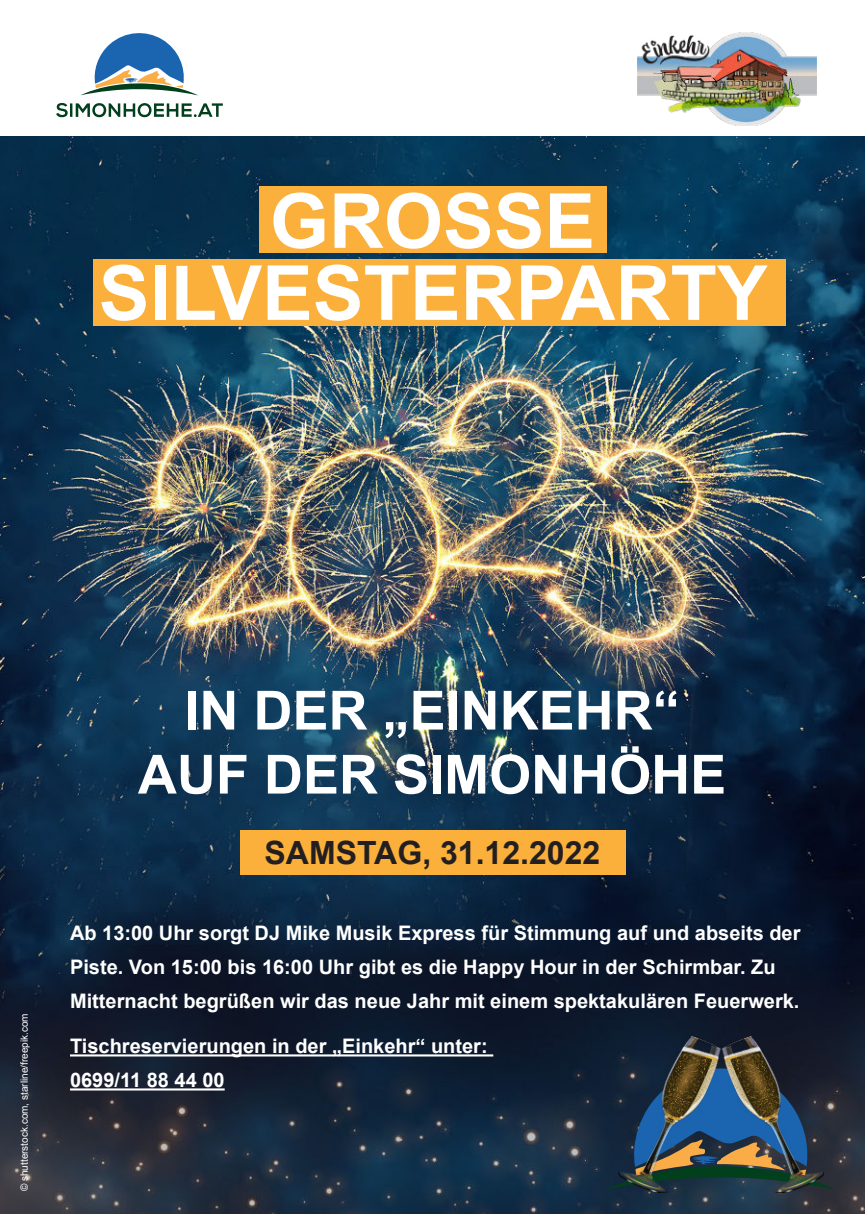
<style>
.page{position:relative;width:865px;height:1214px;background:#fff}
.page>*{position:absolute;margin:0;border:0;box-sizing:border-box;transform-origin:0 0}
.t1{font:700 76px/72px "Arial";color:#fff;text-align:center}
.t2{font:700 54px/64px "Arial";color:#fff;text-align:center}
.t3{font:700 32px "Arial";color:#231f20}
.t4{font:700 20px/34px "Arial";color:#fff}
.t5{font:10px "Arial";color:#fff}
</style>
<div class="page">
<img style="left:0;top:136px;width:864px;height:1077px">
<svg style="left:81px;top:33px;width:117px;height:62px"></svg>
<svg style="left:56px;top:102px;width:167px;height:15px"></svg>
<div style="left:240px;top:830px;width:385px;height:44px;background:#fbb03b"></div>
<svg style="left:606px;top:1062px;width:229px;height:127px;background:#1d2938"></svg>
<hr style="left:70px;top:1054px;width:423px;height:2px;background:#fff">
<hr style="left:70px;top:1088px;width:155px;height:2px;background:#fff">
<img style="left:618px;top:1036px;width:205px;height:156px">
<img style="left:637px;top:32px;width:179px;height:93px">
<div style="left:259px;top:186px;width:347px;height:67px;background:#fbb03b"></div>
<div style="left:93px;top:259px;width:692px;height:67px;background:#fbb03b"></div>
<h1 class="t1" style="left:99px;top:192px;width:670px">GROSSE<br>SILVESTERPARTY</h1>
<p class="t5" style="left:21px;top:1191px;width:179px;rotate:-90deg">© shutterstock.com, starline/freepik.com</p>
<h2 class="t2" style="left:138px;top:683px;width:590px">IN DER „EINKEHR“<br>AUF DER SIMONHÖHE</h2>
<h3 class="t3" style="left:265px;top:840px;width:337px">SAMSTAG, 31.12.2022</h3>
<p class="t4" style="left:70px;top:917px;width:732px">Ab 13:00 Uhr sorgt DJ Mike Musik Express für Stimmung auf und abseits der<br>Piste. Von 15:00 bis 16:00 Uhr gibt es die Happy Hour in der Schirmbar. Zu<br>Mitternacht begrüßen wir das neue Jahr mit einem spektakulären Feuerwerk.</p>
<p class="t4" style="left:70px;top:1030px;width:419px">Tischreservierungen in der „Einkehr“ unter:<br>0699/11 88 44 00</p>
</div>
